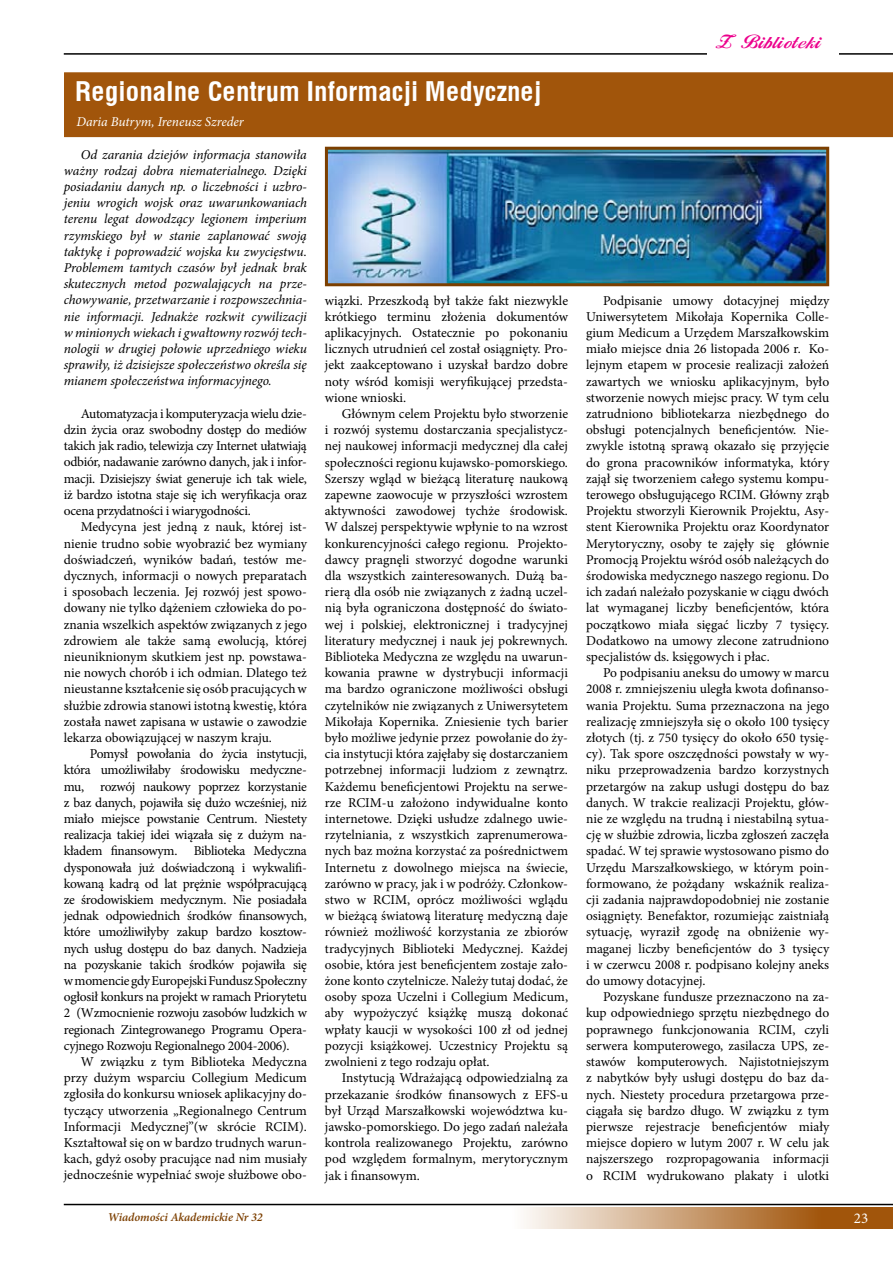
<style>
.page{position:relative;width:893px;height:1263px;background:#fff}
.page>*{position:absolute;margin:0;border:0;box-sizing:border-box;transform-origin:0 0}
.t1{font:700 27px "Switzerland Condpl";color:#fff}
.t2{font:18px "FL Starogrecki 1";color:#ec008c}
.t3{font:15px "Minion Pro";color:#fff}
.t4{font:13.5px/16.2px "Minion Pro";color:#000;text-align:justify}
.t5{font:italic 13.5px/16.2px "Minion Pro";letter-spacing:-.005em;color:#000;text-align:justify}
.t6{font:italic 13.5px "Minion Pro";letter-spacing:-.005em;color:#fff}
.t7{font:italic 600 12px "Minion Pro";letter-spacing:-.005em;color:#7c3f00}
</style>
<div class="page">
<svg style="left:524px;top:1208px;width:365px;height:21px;background:#c5976a"></svg>
<hr style="left:64px;top:1204px;width:829px;height:1px;background:#000">
<hr style="left:64px;top:53px;width:829px;height:2px;background:#000">
<hr style="left:889px;top:1208px;width:4px;height:21px;background:#a1550b">
<div style="left:707px;top:37px;width:132px;height:20px;background:#fff"></div>
<div style="left:64px;top:72px;width:829px;height:65px;background:#a1550b"></div>
<img style="left:329px;top:151px;width:496px;height:131px">
<div style="left:325px;top:147px;width:504px;height:139px;border:3px solid #7c3f00"></div>
<h1 class="t1" style="left:75px;top:75px;width:468px">Regionalne Centrum Informacji Medycznej</h1>
<p class="t6" style="left:77px;top:113px;width:169px">Daria Butrym, Ireneusz Szreder</p>
<p class="t5" style="left:64px;top:146px;width:245px;text-indent:17px">Od zarania dziejów informacja stanowiła ważny rodzaj dobra niematerialnego. Dzięki posiadaniu danych np. o liczebności i uzbro&shy;jeniu wrogich wojsk oraz uwarunkowaniach terenu legat dowodzący legionem imperium rzymskiego był w stanie zaplanować swoją taktykę i poprowadzić wojska ku zwycięstwu.<br>Problemem tamtych czasów był jednak brak skutecznych metod pozwalających na prze&shy;chowywanie, przetwarzanie i rozpowszechnia&shy;nie informacji. Jednakże rozkwit cywilizacji w minionych wiekach i gwałtowny rozwój tech&shy;nologii w drugiej połowie uprzedniego wieku sprawiły, iż dzisiejsze społeczeństwo określa się mianem społeczeństwa informacyjnego.</p>
<p class="t4" style="left:64px;top:405px;width:245px;text-indent:17px">Automatyzacja i komputeryzacja wielu dzie&shy;dzin życia oraz swobodny dostęp do mediów takich jak radio, telewizja czy Internet ułatwiają odbiór, nadawanie zarówno danych, jak i infor&shy;macji. Dzisiejszy świat generuje ich tak wiele, iż bardzo istotna staje się ich weryfikacja oraz ocena przydatności i wiarygodności.</p>
<p class="t4" style="left:64px;top:519px;width:245px;text-indent:17px">Medycyna jest jedną z nauk, której ist&shy;nienie trudno sobie wyobrazić bez wymiany doświadczeń, wyników badań, testów me&shy;dycznych, informacji o nowych preparatach i sposobach leczenia. Jej rozwój jest spowo&shy;dowany nie tylko dążeniem człowieka do po&shy;znania wszelkich aspektów związanych z jego zdrowiem ale także samą ewolucją, której nieuniknionym skutkiem jest np. powstawa&shy;nie nowych chorób i ich odmian. Dlatego też nieustanne kształcenie się osób pracujących w służbie zdrowia stanowi istotną kwestię, która została nawet zapisana w ustawie o zawodzie lekarza obowiązującej w naszym kraju.</p>
<p class="t4" style="left:64px;top:746px;width:245px;text-indent:26px">Pomysł powołania do życia instytucji, która umożliwiłaby środowisku medyczne&shy;mu, rozwój naukowy poprzez korzystanie z baz danych, pojawiła się dużo wcześniej, niż miało miejsce powstanie Centrum. Niestety realizacja takiej idei wiązała się z dużym na&shy;kładem finansowym. Biblioteka Medyczna dysponowała już doświadczoną i wykwalifi&shy;kowaną kadrą od lat prężnie współpracującą ze środowiskiem medycznym. Nie posiadała jednak odpowiednich środków finansowych, które umożliwiłyby zakup bardzo kosztow&shy;nych usług dostępu do baz danych. Nadzieja na pozyskanie takich środków pojawiła się w momencie gdy Europejski Fundusz Społeczny ogłosił konkurs na projekt w ramach Priorytetu 2 (Wzmocnienie rozwoju zasobów ludzkich w regionach Zintegrowanego Programu Opera&shy;cyjnego Rozwoju Regionalnego 2004-2006).</p>
<p class="t4" style="left:64px;top:1053px;width:245px;text-indent:17px">W związku z tym Biblioteka Medyczna przy dużym wsparciu Collegium Medicum zgłosiła do konkursu wniosek aplikacyjny do&shy;tyczący utworzenia „Regionalnego Centrum Informacji Medycznej”(w skrócie RCIM).<br>Kształtował się on w bardzo trudnych warun&shy;kach, gdyż osoby pracujące nad nim musiały jednocześnie wypełniać swoje służbowe obo-</p>
<p class="t4" style="left:325px;top:292px;width:245px">wiązki. Przeszkodą był także fakt niezwykle krótkiego terminu złożenia dokumentów aplikacyjnych. Ostatecznie po pokonaniu licznych utrudnień cel został osiągnięty. Pro&shy;jekt zaakceptowano i uzyskał bardzo dobre noty wśród komisji weryfikującej przedsta&shy;wione wnioski.</p>
<p class="t4" style="left:325px;top:406px;width:245px;text-indent:17px">Głównym celem Projektu było stworzenie i rozwój systemu dostarczania specjalistycz&shy;nej naukowej informacji medycznej dla całej społeczności regionu kujawsko-pomorskiego.<br>Szerszy wgląd w bieżącą literaturę naukową zapewne zaowocuje w przyszłości wzrostem aktywności zawodowej tychże środowisk.<br>W dalszej perspektywie wpłynie to na wzrost konkurencyjności całego regionu. Projekto&shy;dawcy pragnęli stworzyć dogodne warunki dla wszystkich zainteresowanych. Dużą ba&shy;rierą dla osób nie związanych z żadną uczel&shy;nią była ograniczona dostępność do świato&shy;wej i polskiej, elektronicznej i tradycyjnej literatury medycznej i nauk jej pokrewnych.<br>Biblioteka Medyczna ze względu na uwarun&shy;kowania prawne w dystrybucji informacji ma bardzo ograniczone możliwości obsługi czytelników nie związanych z Uniwersytetem Mikołaja Kopernika. Zniesienie tych barier było możliwe jedynie przez powołanie do ży&shy;cia instytucji która zajęłaby się dostarczaniem potrzebnej informacji ludziom z zewnątrz.<br>Każdemu beneficjentowi Projektu na serwe&shy;rze RCIM-u założono indywidualne konto internetowe. Dzięki usłudze zdalnego uwie&shy;rzytelniania, z wszystkich zaprenumerowa&shy;nych baz można korzystać za pośrednictwem Internetu z dowolnego miejsca na świecie, zarówno w pracy, jak i w podróży. Członkow&shy;stwo w RCIM, oprócz możliwości wglądu w bieżącą światową literaturę medyczną daje również możliwość korzystania ze zbiorów tradycyjnych Biblioteki Medycznej. Każdej osobie, która jest beneficjentem zostaje zało&shy;żone konto czytelnicze. Należy tutaj dodać, że osoby spoza Uczelni i Collegium Medicum, aby wypożyczyć książkę muszą dokonać wpłaty kaucji w wysokości 1 00 zł od jednej pozycji książkowej. Uczestnicy Projektu są zwolnieni z tego rodzaju opłat.</p>
<p class="t4" style="left:325px;top:1070px;width:245px;text-indent:17px">Instytucją Wdrażającą odpowiedzialną za przekazanie środków finansowych z EFS-u był Urząd Marszałkowski województwa ku&shy;jawsko-pomorskiego. Do jego zadań należała kontrola realizowanego Projektu, zarówno pod względem formalnym, merytorycznym jak i finansowym.</p>
<h2 class="t2" style="left:716px;top:31px;width:106px">Z Biblioteki</h2>
<p class="t4" style="left:586px;top:292px;width:245px;text-indent:17px">Podpisanie umowy dotacyjnej między Uniwersytetem Mikołaja Kopernika Colle&shy;gium Medicum a Urzędem Marszałkowskim miało miejsce dnia 26 listopada 2006 r. Ko&shy;lejnym etapem w procesie realizacji założeń zawartych we wniosku aplikacyjnym, było stworzenie nowych miejsc pracy. W tym celu zatrudniono bibliotekarza niezbędnego do obsługi potencjalnych beneficjentów. Nie&shy;zwykle istotną sprawą okazało się przyjęcie do grona pracowników informatyka, który zajął się tworzeniem całego systemu kompu&shy;terowego obsługującego RCIM. Główny zrąb Projektu stworzyli Kierownik Projektu, Asy&shy;stent Kierownika Projektu oraz Koordynator Merytoryczny, osoby te zajęły się głównie Promocją Projektu wśród osób należących do środowiska medycznego naszego regionu. Do ich zadań należało pozyskanie w ciągu dwóch lat wymaganej liczby beneficjentów, która początkowo miała sięgać liczby 7 tysięcy.<br>Dodatkowo na umowy zlecone zatrudniono specjalistów ds. księgowych i płac.</p>
<p class="t4" style="left:586px;top:665px;width:245px;text-indent:17px">Po podpisaniu aneksu do umowy w marcu 2008 r. zmniejszeniu uległa kwota dofinanso&shy;wania Projektu. Suma przeznaczona na jego realizację zmniejszyła się o około 1 00 tysięcy złotych (tj. z 750 tysięcy do około 650 tysię&shy;cy). Tak spore oszczędności powstały w wy&shy;niku przeprowadzenia bardzo korzystnych przetargów na zakup usługi dostępu do baz danych. W trakcie realizacji Projektu, głów&shy;nie ze względu na trudną i niestabilną sytua&shy;cję w służbie zdrowia, liczba zgłoszeń zaczęła spadać. W tej sprawie wystosowano pismo do Urzędu Marszałkowskiego, w którym poin&shy;formowano, że pożądany wskaźnik realiza&shy;cji zadania najprawdopodobniej nie zostanie osiągnięty. Benefaktor, rozumiejąc zaistniałą sytuację, wyraził zgodę na obniżenie wy&shy;maganej liczby beneficjentów do 3 tysięcy i w czerwcu 2008 r. podpisano kolejny aneks do umowy dotacyjnej.</p>
<p class="t4" style="left:586px;top:989px;width:245px;text-indent:17px">Pozyskane fundusze przeznaczono na za&shy;kup odpowiedniego sprzętu niezbędnego do poprawnego funkcjonowania RCIM, czyli serwera komputerowego, zasilacza UPS, ze&shy;stawów komputerowych. Najistotniejszym z nabytków były usługi dostępu do baz da&shy;nych. Niestety procedura przetargowa prze&shy;ciągała się bardzo długo. W związku z tym pierwsze rejestracje beneficjentów miały miejsce dopiero w lutym 2007 r. W celu jak najszerszego rozpropagowania informacji o RCIM wydrukowano plakaty i ulotki</p>
<p class="t7" style="left:108px;top:1210px;width:156px">Wiadomości Akademickie Nr 32</p>
<p class="t3" style="left:854px;top:1208px;width:16px">23</p>
</div>
